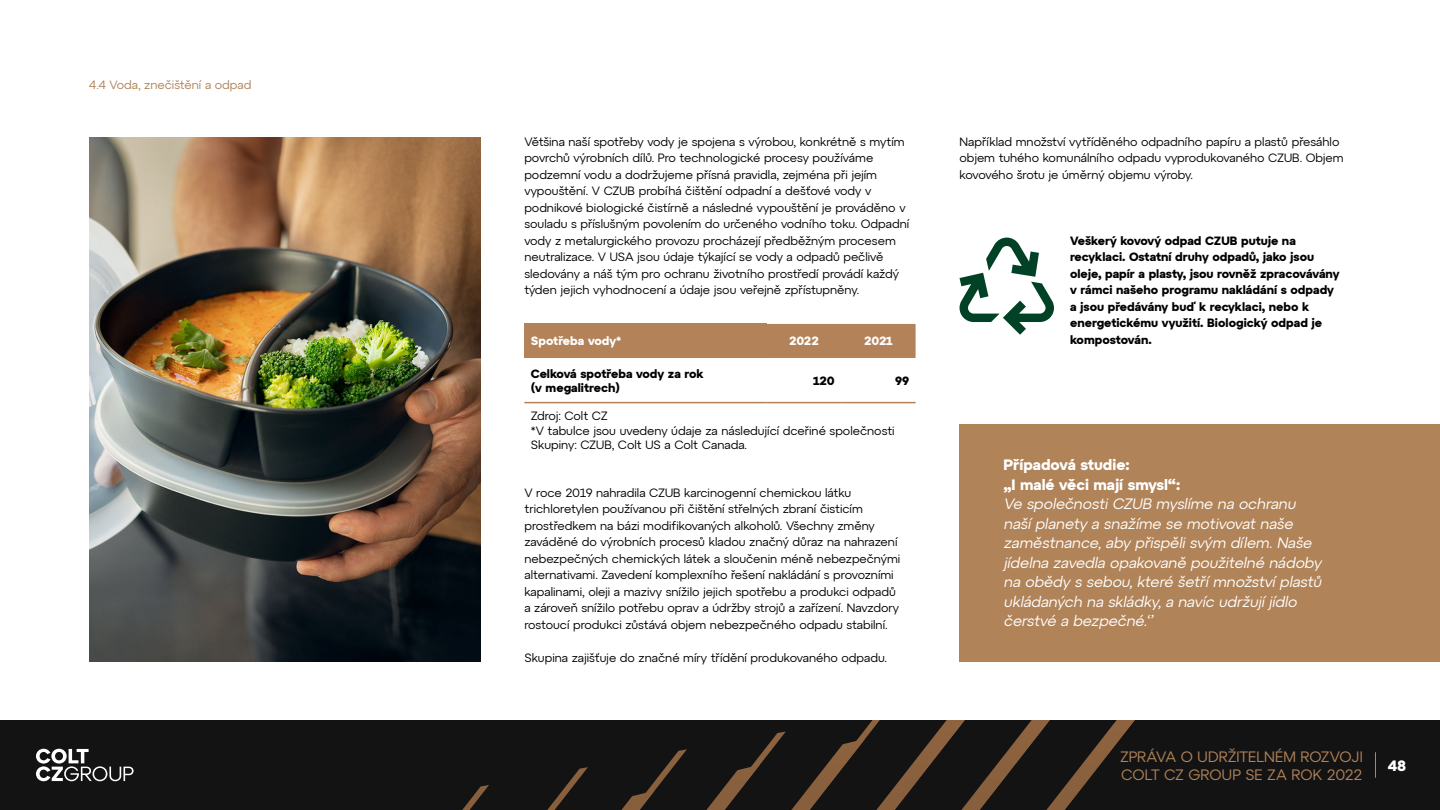
<style>
.page{position:relative;width:1440px;height:810px;background:#fff}
.page>*{position:absolute;margin:0;border:0;box-sizing:border-box;transform-origin:0 0}
.t1{font:italic 15px/19.5px "Atyp Colt CZ";color:#fff}
.t2{font:15px/18px "Atyp Colt CZ";color:#b18358}
.t3{font:700 15px/19.5px "Atyp Colt CZ";color:#fff}
.t4{font:12px/16.5px "Atyp Colt CZ";color:#000}
.t5{font:700 12px/16.5px "Atyp Colt CZ";color:#000}
.t6{font:12px "Atyp Colt CZ";color:#b08259}
.t7{font:700 12px "Atyp Colt CZ";letter-spacing:-.015em;color:#fff}
</style>
<div class="page">
<div style="left:524px;top:324px;width:243px;height:34px;background:#b38259"></div>
<div style="left:767px;top:324px;width:149px;height:34px;background:#b38259"></div>
<hr style="left:524px;top:402px;width:243px;height:1px;background:#b38259">
<hr style="left:767px;top:402px;width:74px;height:1px;background:#b38259">
<hr style="left:841px;top:402px;width:75px;height:1px;background:#b38259">
<img style="left:89px;top:137px;width:391px;height:525px">
<div style="left:960px;top:424px;width:480px;height:238px;background:#b18358"></div>
<svg style="left:960px;top:238px;width:94px;height:97px"></svg>
<div style="left:0;top:720px;width:1440px;height:90px;background:#141314"></div>
<svg style="left:462px;top:785px;width:27px;height:25px"></svg>
<svg style="left:547px;top:767px;width:41px;height:43px"></svg>
<svg style="left:621px;top:749px;width:66px;height:61px"></svg>
<svg style="left:706px;top:720px;width:429px;height:90px"></svg>
<svg style="left:1375px;top:752px;width:1px;height:26px"></svg>
<svg style="left:36px;top:749px;width:98px;height:32px"></svg>
<p class="t6" style="left:89px;top:76px;width:164px">4.4 Voda, znečištění a odpad</p>
<p class="t4" style="left:524px;top:133px;width:386px">Většina naší spotřeby vody je spojena s výrobou, konkrétně s mytím povrchů výrobních dílů. Pro technologické procesy používáme podzemní vodu a dodržujeme přísná pravidla, zejména při jejím vypouštění. V CZUB probíhá čištění odpadní a dešťové vody v podnikové biologické čistírně a následné vypouštění je prováděno v souladu s příslušným povolením do určeného vodního toku. Odpadní vody z metalurgického provozu procházejí předběžným procesem neutralizace. V USA jsou údaje týkající se vody a odpadů pečlivě sledovány a náš tým pro ochranu životního prostředí provádí každý týden jejich vyhodnocení a údaje jsou veřejně zpřístupněny.</p>
<p class="t7" style="left:531px;top:332px;width:92px">Spotřeba vody*</p>
<p class="t7" style="left:789px;top:332px;width:31px">2022</p>
<p class="t7" style="left:864px;top:332px;width:30px">2021</p>
<p class="t5" style="left:531px;top:365px;width:174px;line-height:14.4px">Celková spotřeba vody za rok (v megalitrech)</p>
<p class="t5" style="left:813px;top:372px;width:23px">120</p>
<p class="t5" style="left:895px;top:372px;width:16px">99</p>
<p class="t4" style="left:531px;top:408px;width:365px;line-height:14.4px">Zdroj: Colt CZ<br>*V tabulce jsou uvedeny údaje za následující dceřiné společnosti<br>Skupiny: CZUB, Colt US a Colt Canada.</p>
<p class="t4" style="left:524px;top:483px;width:377px">V roce 2019 nahradila CZUB karcinogenní chemickou látku trichloretylen používanou při čištění střelných zbraní čisticím prostředkem na bázi modifikovaných alkoholů. Všechny změny zaváděné do výrobních procesů kladou značný důraz na nahrazení nebezpečných chemických látek a sloučenin méně nebezpečnými alternativami. Zavedení komplexního řešení nakládání s provozními kapalinami, oleji a mazivy snížilo jejich spotřebu a produkci odpadů a zároveň snížilo potřebu oprav a údržby strojů a zařízení. Navzdory rostoucí produkci zůstává objem nebezpečného odpadu stabilní.</p>
<p class="t4" style="left:524px;top:648px;width:364px">Skupina zajišťuje do značné míry třídění produkovaného odpadu.</p>
<p class="t4" style="left:960px;top:133px;width:386px">Například množství vytříděného odpadního papíru a plastů přesáhlo objem tuhého komunálního odpadu vyprodukovaného CZUB. Objem kovového šrotu je úměrný objemu výroby.</p>
<p class="t5" style="left:1070px;top:232px;width:271px">Veškerý kovový odpad CZUB putuje na recyklaci. Ostatní druhy odpadů, jako jsou oleje, papír a plasty, jsou rovněž zpracovávány v rámci našeho programu nakládání s odpady a jsou předávány buď k recyklaci, nebo k energetickému využití. Biologický odpad je kompostován.</p>
<p class="t3" style="left:1004px;top:455px;width:178px">Případová studie:<br>„I malé věci mají smysl“:</p>
<p class="t1" style="left:1004px;top:494px;width:323px">Ve společnostiCZUB myslíme na ochranu našíplanety a snažíme se motivovatnaše zaměstnance,aby přispělisvým dílem.Naše jídelna zavedla opakovaně použitelné nádoby na obědy s sebou,které šetřímnožstvíplastů ukládaných na skládky,a navíc udržujíjídlo čerstvé a bezpečné.‘’</p>
<p class="t2" style="left:1120px;top:747px;width:244px">ZPRÁVA O UDRŽITELNÉM ROZVOJI<br>COLT CZ GROUP SE ZA ROK 2022</p>
<p class="t3" style="left:1388px;top:755px;width:20px">48</p>
</div>
